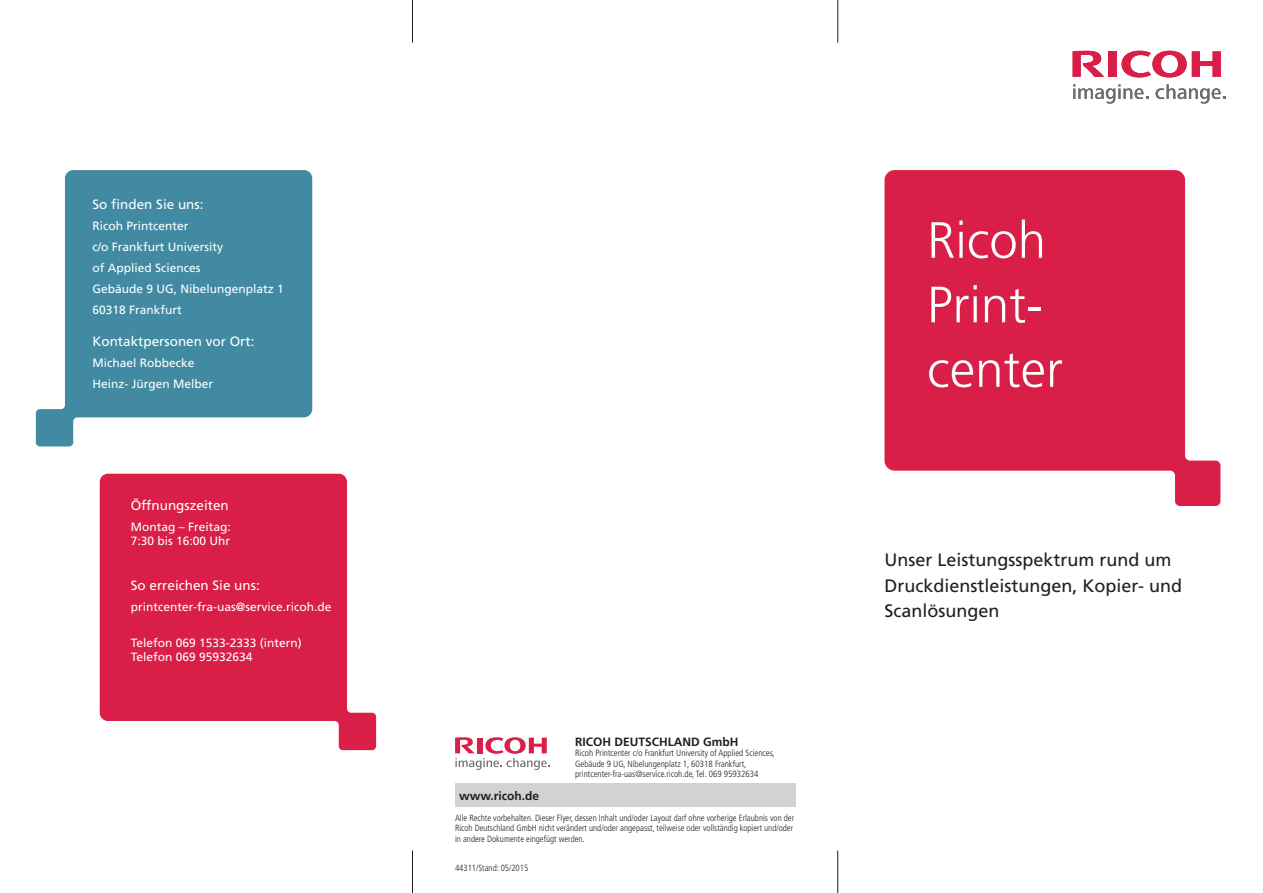
<style>
.page{position:relative;width:1263px;height:893px;background:#fff}
.page>*{position:absolute;margin:0;border:0;box-sizing:border-box;transform-origin:0 0}
.t1{font:300 51px/64.5px "Frutiger LT";color:#fff}
.t2{font:18px/25.5px "Frutiger LT";color:#231f20}
.Schrift_Balloon{font:13.5px "Frutiger LT";color:#fff}
.Schrift_Balloon-2{font:12px "Frutiger LT";color:#fff}
.t3{font:700 12px "Frutiger LT";color:#231f20}
.t4{font:300 condensed 9px/10.5px "Frutiger LT";color:#231f20;text-align:justify}
</style>
<div class="page">
<svg style="left:1121px;top:51px;width:100px;height:26px"></svg>
<div style="left:1108px;top:51px;width:9px;height:26px;background:#d91e47"></div>
<svg style="left:1073px;top:51px;width:31px;height:26px"></svg>
<svg style="left:1073px;top:84px;width:75px;height:20px"></svg>
<svg style="left:1155px;top:84px;width:70px;height:20px"></svg>
<svg style="left:455px;top:737px;width:95px;height:32px"></svg>
<div style="left:455px;top:783px;width:340px;height:24px;background:#d1d2d4"></div>
<hr style="left:837px;top:850px;width:1px;height:43px;background:#231f20">
<hr style="left:412px;top:850px;width:1px;height:43px;background:#231f20">
<hr style="left:837px;top:0;width:1px;height:43px;background:#231f20">
<hr style="left:412px;top:0;width:1px;height:43px;background:#231f20">
<svg style="left:100px;top:474px;width:276px;height:276px;fill:#d91e47"></svg>
<svg style="left:36px;top:170px;width:276px;height:276px;fill:#418aa2"></svg>
<svg style="left:884px;top:170px;width:336px;height:336px;fill:#d91e47"></svg>
<p class="Schrift_Balloon" style="left:92px;top:196px;width:113px">So finden Sie uns:</p>
<p class="Schrift_Balloon-2" style="left:92px;top:218px;width:98px">Ricoh Printcenter</p>
<p class="Schrift_Balloon-2" style="left:92px;top:239px;width:132px">c/o Frankfurt University</p>
<p class="Schrift_Balloon-2" style="left:92px;top:260px;width:110px">of Applied Sciences</p>
<p class="Schrift_Balloon-2" style="left:92px;top:281px;width:193px">Gebäude 9 UG, Nibelungenplatz 1</p>
<p class="Schrift_Balloon-2" style="left:92px;top:302px;width:91px">60318 Frankfurt</p>
<p class="Schrift_Balloon" style="left:92px;top:333px;width:164px">Kontaktpersonen vor Ort:</p>
<p class="Schrift_Balloon-2" style="left:92px;top:356px;width:104px">Michael Robbecke</p>
<p class="Schrift_Balloon-2" style="left:92px;top:377px;width:122px">Heinz- Jürgen Melber</p>
<p class="Schrift_Balloon" style="left:131px;top:497px;width:100px">Öffnungszeiten</p>
<p class="Schrift_Balloon-2" style="left:131px;top:520px;width:102px">Montag – Freitag:</p>
<p class="Schrift_Balloon-2" style="left:131px;top:534px;width:101px">7:30 bis 16:00 Uhr</p>
<p class="Schrift_Balloon" style="left:131px;top:578px;width:131px">So erreichen Sie uns:</p>
<p class="Schrift_Balloon-2" style="left:131px;top:600px;width:202px">printcenter-fra-uas@service.ricoh.de</p>
<p class="Schrift_Balloon-2" style="left:131px;top:636px;width:173px">Telefon 069 1533-2333 (intern)</p>
<p class="Schrift_Balloon-2" style="left:131px;top:650px;width:123px">Telefon 069 95932634</p>
<p class="t3" style="left:575px;top:734px;width:165px">RICOH DEUTSCHLAND GmbH</p>
<p class="t4" style="left:575px;top:748px;width:201px;text-align:left">Ricoh Printcenter c/o Frankfurt University of Applied Sciences,<br>Gebäude 9 UG, Nibelungenplatz 1, 60318 Frankfurt, printcenter-fra-uas@service.ricoh.de, Tel. 069 95932634</p>
<p class="t3" style="left:459px;top:788px;width:82px">www.ricoh.de</p>
<p class="t4" style="left:455px;top:812px;width:341px">Alle Rechte vorbehalten. Dieser Flyer, dessen Inhalt und/oder Layout darf ohne vorherige Erlaubnis von der Ricoh Deutschland GmbH nicht verändert und/oder angepasst, teilweise oder vollständig kopiert und/oder in andere Dokumente eingefügt werden.</p>
<p class="t4" style="left:455px;top:863px;width:75px">44311/Stand: 05/2015</p>
<p class="t1" style="left:927px;top:209px;width:137px">Ricoh<br>Print&shy;center</p>
<p class="t2" style="left:884px;top:547px;width:299px">Unser Leistungsspektrum rund um<br>Druckdienstleistungen, Kopier- und<br>Scanlösungen</p>
</div>
